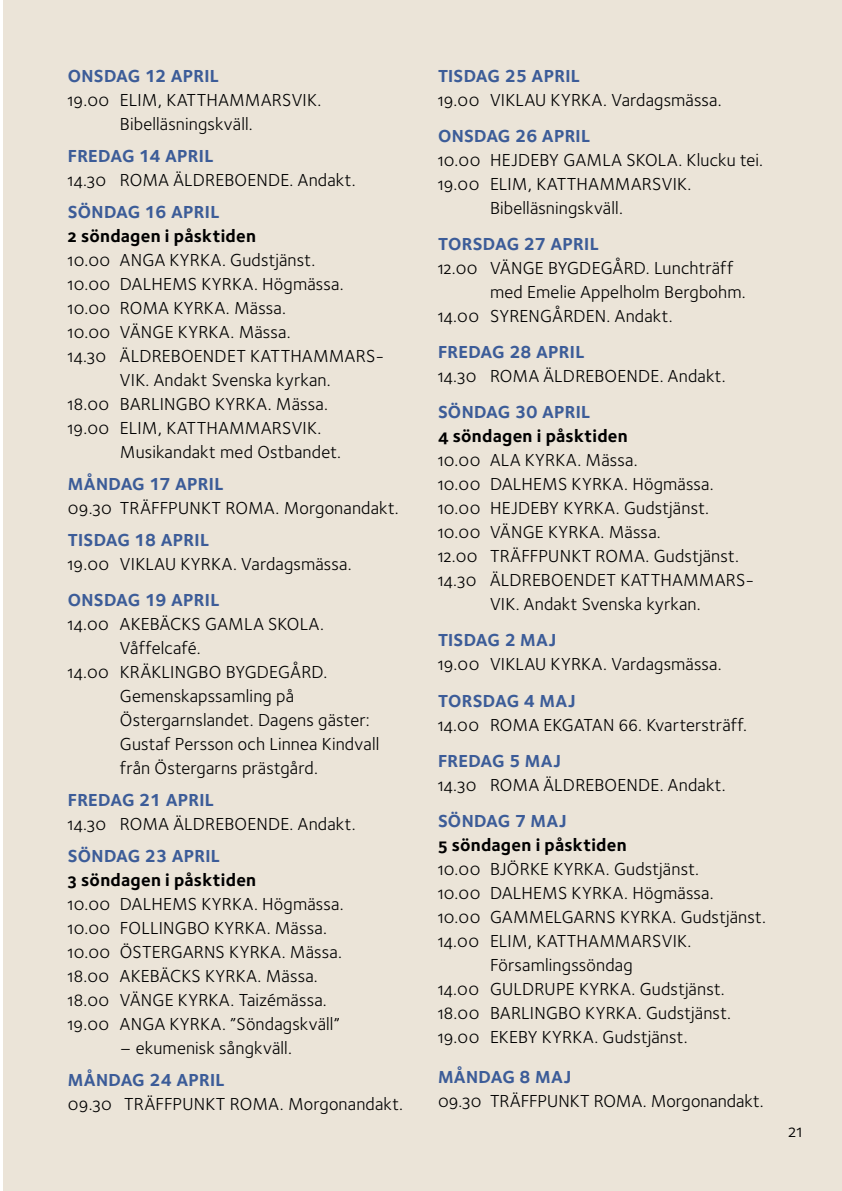
<style>
.page{position:relative;width:842px;height:1191px;background:#fff}
.page>*{position:absolute;margin:0;border:0;box-sizing:border-box;transform-origin:0 0}
.t1{font:18px/24px "Foundry Sterling Book OSF";letter-spacing:.01em;color:#000}
.t2{font:700 18px "Foundry Sterling";letter-spacing:.01em;color:#3c5c98}
.t3{font:18px "Foundry Sterling Bold OSF";letter-spacing:.015em;color:#000}
</style>
<div class="page">
<div style="left:3px;top:0;width:839px;height:1191px;background:#ebe4d8"></div>
<p class="t2" style="left:68px;top:63px;width:153px">ONSDAG 12 APRIL</p>
<p class="t1" style="left:120px;top:87px;width:203px;text-indent:-52px">19.00 ELIM, KATTHAMMARSVIK.<br>Bibelläsningskväll.</p>
<p class="t2" style="left:68px;top:143px;width:147px">FREDAG 14 APRIL</p>
<p class="t1" style="left:68px;top:167px;width:289px">14.30 ROMA ÄLDREBOENDE. Andakt.</p>
<p class="t2" style="left:68px;top:199px;width:153px">SÖNDAG 16 APRIL</p>
<p class="t3" style="left:68px;top:223px;width:190px">2 söndagen i påsktiden</p>
<p class="t1" style="left:68px;top:247px;width:249px">10.00 ANGA KYRKA. Gudstjänst.</p>
<p class="t1" style="left:68px;top:271px;width:277px">10.00 DALHEMS KYRKA. Högmässa.</p>
<p class="t1" style="left:68px;top:295px;width:220px">10.00 ROMA KYRKA. Mässa.</p>
<p class="t1" style="left:68px;top:319px;width:224px">10.00 VÄNGE KYRKA. Mässa.</p>
<p class="t1" style="left:68px;top:343px;width:318px">14.30 ÄLDREBOENDET KATTHAMMARS-</p>
<p class="t1" style="left:120px;top:367px;width:212px">VIK. Andakt Svenska kyrkan.</p>
<p class="t1" style="left:68px;top:391px;width:261px">18.00 BARLINGBO KYRKA. Mässa.</p>
<p class="t1" style="left:68px;top:415px;width:255px">19.00 ELIM, KATTHAMMARSVIK.</p>
<p class="t1" style="left:120px;top:439px;width:223px">Musikandakt med Ostbandet.</p>
<p class="t2" style="left:68px;top:471px;width:157px">MÅNDAG 17 APRIL</p>
<p class="t1" style="left:68px;top:495px;width:332px">09.30 TRÄFFPUNKT ROMA. Morgonandakt.</p>
<p class="t2" style="left:68px;top:527px;width:143px">TISDAG 18 APRIL</p>
<p class="t1" style="left:68px;top:551px;width:285px">19.00 VIKLAU KYRKA. Vardagsmässa.</p>
<p class="t2" style="left:68px;top:587px;width:153px">ONSDAG 19 APRIL</p>
<p class="t1" style="left:68px;top:611px;width:258px">14.00 AKEBÄCKS GAMLA SKOLA.</p>
<p class="t1" style="left:120px;top:635px;width:82px">Våffelcafé.</p>
<p class="t1" style="left:68px;top:659px;width:261px">14.00 KRÄKLINGBO BYGDEGÅRD.</p>
<p class="t1" style="left:120px;top:683px;width:176px">Gemenskapssamling på</p>
<p class="t1" style="left:120px;top:707px;width:251px">Östergarnslandet. Dagens gäster:</p>
<p class="t1" style="left:120px;top:731px;width:261px">Gustaf Persson och Linnea Kindvall</p>
<p class="t1" style="left:120px;top:755px;width:200px">från Östergarns prästgård.</p>
<p class="t2" style="left:68px;top:787px;width:148px">FREDAG 21 APRIL</p>
<p class="t1" style="left:68px;top:811px;width:289px">14.30 ROMA ÄLDREBOENDE. Andakt.</p>
<p class="t2" style="left:68px;top:843px;width:154px">SÖNDAG 23 APRIL</p>
<p class="t3" style="left:68px;top:867px;width:190px">3 söndagen i påsktiden</p>
<p class="t1" style="left:68px;top:891px;width:277px">10.00 DALHEMS KYRKA. Högmässa.<br>10.00 FOLLINGBO KYRKA. Mässa.<br>10.00 ÖSTERGARNS KYRKA. Mässa.<br>18.00 AKEBÄCKS KYRKA. Mässa.<br>18.00 VÄNGE KYRKA. Taizémässa.<br>19.00 ANGA KYRKA. ”Söndagskväll”</p>
<p class="t1" style="left:120px;top:1035px;width:174px">– ekumenisk sångkväll.</p>
<p class="t2" style="left:68px;top:1067px;width:159px">MÅNDAG 24 APRIL</p>
<p class="t1" style="left:68px;top:1091px;width:337px">09.30 TRÄFFPUNKT ROMA. Morgonandakt.</p>
<p class="t2" style="left:438px;top:63px;width:144px">TISDAG 25 APRIL</p>
<p class="t1" style="left:438px;top:87px;width:285px">19.00 VIKLAU KYRKA. Vardagsmässa.</p>
<p class="t2" style="left:438px;top:123px;width:154px">ONSDAG 26 APRIL</p>
<p class="t1" style="left:438px;top:147px;width:327px">10.00 HEJDEBY GAMLA SKOLA. Klucku tei.</p>
<p class="t1" style="left:438px;top:171px;width:255px">19.00 ELIM, KATTHAMMARSVIK.</p>
<p class="t1" style="left:490px;top:195px;width:134px">Bibelläsningskväll.</p>
<p class="t2" style="left:438px;top:231px;width:163px">TORSDAG 27 APRIL</p>
<p class="t1" style="left:438px;top:255px;width:297px">12.00 VÄNGE BYGDEGÅRD. Lunchträff</p>
<p class="t1" style="left:490px;top:279px;width:257px">med Emelie Appelholm Bergbohm.</p>
<p class="t1" style="left:438px;top:303px;width:236px">14.00 SYRENGÅRDEN. Andakt.</p>
<p class="t2" style="left:438px;top:339px;width:148px">FREDAG 28 APRIL</p>
<p class="t1" style="left:438px;top:363px;width:289px">14.30 ROMA ÄLDREBOENDE. Andakt.</p>
<p class="t2" style="left:438px;top:399px;width:154px">SÖNDAG 30 APRIL</p>
<p class="t3" style="left:438px;top:423px;width:191px">4 söndagen i påsktiden</p>
<p class="t1" style="left:438px;top:447px;width:201px">10.00 ALA KYRKA. Mässa.</p>
<p class="t1" style="left:438px;top:471px;width:277px">10.00 DALHEMS KYRKA. Högmässa.</p>
<p class="t1" style="left:438px;top:495px;width:273px">10.00 HEJDEBY KYRKA. Gudstjänst.</p>
<p class="t1" style="left:438px;top:519px;width:224px">10.00 VÄNGE KYRKA. Mässa.</p>
<p class="t1" style="left:438px;top:543px;width:302px">12.00 TRÄFFPUNKT ROMA. Gudstjänst.</p>
<p class="t1" style="left:438px;top:567px;width:318px">14.30 ÄLDREBOENDET KATTHAMMARS-</p>
<p class="t1" style="left:490px;top:591px;width:212px">VIK. Andakt Svenska kyrkan.</p>
<p class="t2" style="left:438px;top:627px;width:120px">TISDAG 2 MAJ</p>
<p class="t1" style="left:438px;top:651px;width:285px">19.00 VIKLAU KYRKA. Vardagsmässa.</p>
<p class="t2" style="left:438px;top:688px;width:139px">TORSDAG 4 MAJ</p>
<p class="t1" style="left:438px;top:712px;width:311px">14.00 ROMA EKGATAN 66. Kvartersträff.</p>
<p class="t2" style="left:438px;top:748px;width:124px">FREDAG 5 MAJ</p>
<p class="t1" style="left:438px;top:772px;width:289px">14.30 ROMA ÄLDREBOENDE. Andakt.</p>
<p class="t2" style="left:438px;top:808px;width:130px">SÖNDAG 7 MAJ</p>
<p class="t3" style="left:438px;top:832px;width:190px">5 söndagen i påsktiden</p>
<p class="t1" style="left:438px;top:856px;width:263px">10.00 BJÖRKE KYRKA. Gudstjänst.</p>
<p class="t1" style="left:438px;top:880px;width:277px">10.00 DALHEMS KYRKA. Högmässa.</p>
<p class="t1" style="left:438px;top:904px;width:329px">10.00 GAMMELGARNS KYRKA. Gudstjänst.</p>
<p class="t1" style="left:438px;top:928px;width:255px">14.00 ELIM, KATTHAMMARSVIK.</p>
<p class="t1" style="left:490px;top:952px;width:144px">Församlingssöndag</p>
<p class="t1" style="left:438px;top:976px;width:288px">14.00 GULDRUPE KYRKA. Gudstjänst.</p>
<p class="t1" style="left:438px;top:1000px;width:295px">18.00 BARLINGBO KYRKA. Gudstjänst.</p>
<p class="t1" style="left:438px;top:1024px;width:251px">19.00 EKEBY KYRKA. Gudstjänst.</p>
<p class="t2" style="left:438px;top:1064px;width:135px">MÅNDAG 8 MAJ</p>
<p class="t1" style="left:438px;top:1088px;width:327px">09.30 TRÄFFPUNKT ROMA. Morgonandakt.</p>
<p class="t1" style="left:788px;top:1118px;width:15px">21</p>
</div>
